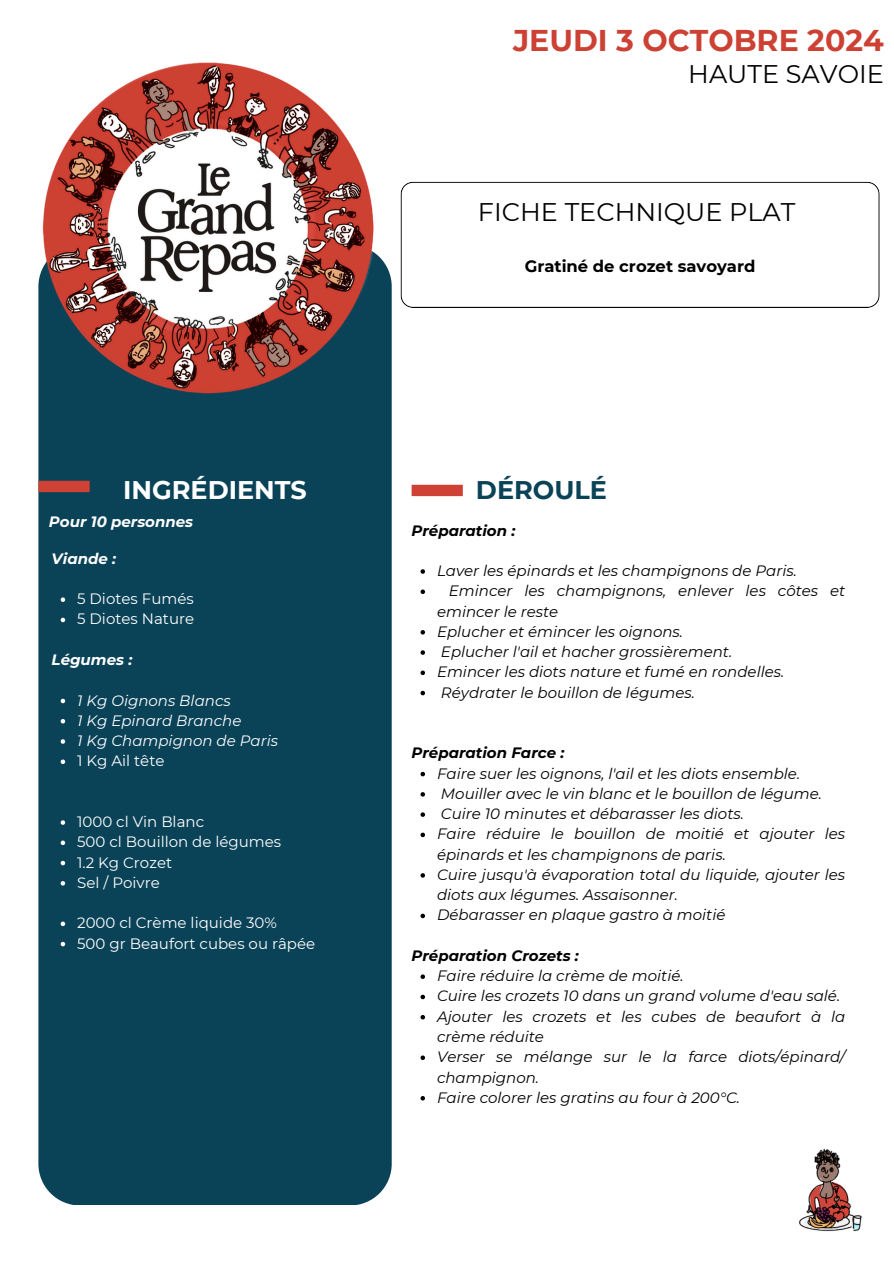
<style>
.page{position:relative;width:894px;height:1264px;background:#fff}
.page>*{position:absolute;margin:0;border:0;box-sizing:border-box;transform-origin:0 0}
.t1{font:700 30px "Montserrat";color:#cc4134}
.t2{font:25.5px "Montserrat";color:#000}
.t3{font:700 25.5px "Montserrat";color:#fff}
.t4{font:700 25.5px "Montserrat";color:#0a4257}
.t5{font:700 16.35px "Montserrat";color:#000}
.t6{font:italic 15px/20.2px "Montserrat";color:#000}
.t7{font:15px "Montserrat";color:#fff}
.t8{font:italic 15px "Montserrat";color:#fff}
.t9{font:italic 700 15px "Montserrat";color:#000}
.t10{font:italic 700 15px "Montserrat";color:#fff}
</style>
<div class="page">
<svg style="left:411px;top:485px;width:51px;height:11px"></svg>
<div style="left:38px;top:255px;width:353px;height:949px;background:#0a4257"></div>
<img style="left:38px;top:62px;width:339px;height:335px">
<svg style="left:38px;top:481px;width:52px;height:11px"></svg>
<svg style="left:400px;top:182px;width:479px;height:126px"></svg>
<svg style="left:61px;top:597px;width:4px;height:5px"></svg>
<svg style="left:61px;top:617px;width:4px;height:5px"></svg>
<svg style="left:61px;top:698px;width:4px;height:5px"></svg>
<svg style="left:61px;top:719px;width:4px;height:4px"></svg>
<svg style="left:61px;top:739px;width:4px;height:4px"></svg>
<svg style="left:61px;top:759px;width:4px;height:5px"></svg>
<svg style="left:61px;top:820px;width:4px;height:4px"></svg>
<svg style="left:61px;top:840px;width:4px;height:5px"></svg>
<svg style="left:61px;top:860px;width:4px;height:5px"></svg>
<svg style="left:61px;top:881px;width:4px;height:4px"></svg>
<svg style="left:61px;top:921px;width:4px;height:5px"></svg>
<svg style="left:61px;top:941px;width:4px;height:5px"></svg>
<svg style="left:420px;top:569px;width:5px;height:4px"></svg>
<svg style="left:420px;top:589px;width:5px;height:5px"></svg>
<svg style="left:420px;top:630px;width:5px;height:4px"></svg>
<svg style="left:420px;top:650px;width:5px;height:4px"></svg>
<svg style="left:420px;top:670px;width:5px;height:5px"></svg>
<svg style="left:420px;top:690px;width:5px;height:5px"></svg>
<svg style="left:420px;top:771px;width:5px;height:5px"></svg>
<svg style="left:420px;top:792px;width:5px;height:4px"></svg>
<svg style="left:420px;top:812px;width:5px;height:4px"></svg>
<svg style="left:420px;top:832px;width:5px;height:5px"></svg>
<svg style="left:420px;top:873px;width:5px;height:4px"></svg>
<svg style="left:420px;top:913px;width:5px;height:5px"></svg>
<svg style="left:420px;top:974px;width:5px;height:4px"></svg>
<svg style="left:420px;top:994px;width:5px;height:5px"></svg>
<svg style="left:420px;top:1015px;width:5px;height:4px"></svg>
<svg style="left:420px;top:1055px;width:5px;height:4px"></svg>
<svg style="left:420px;top:1096px;width:5px;height:4px"></svg>
<img style="left:799px;top:1148px;width:63px;height:84px">
<p class="t1" style="left:513px;top:22px;width:372px">JEUDI 3 OCTOBRE 2024</p>
<p class="t2" style="left:688px;top:58px;width:197px">HAUTE SAVOIE</p>
<p class="t2" style="left:478px;top:196px;width:319px">FICHE TECHNIQUE PLAT</p>
<h4 class="t5" style="left:524px;top:257px;width:232px">Gratiné de crozet savoyard</h4>
<h3 class="t3" style="left:123px;top:474px;width:185px">INGRÉDIENTS</h3>
<p class="t4" style="left:476px;top:474px;width:132px">DÉROULÉ</p>
<p class="t10" style="left:49px;top:512px;width:146px">Pour 10 personnes</p>
<h3 class="t10" style="left:52px;top:549px;width:66px">Viande :</h3>
<h4 class="t7" style="left:77px;top:589px;width:118px">5 Diotes Fumés</h4>
<h4 class="t7" style="left:77px;top:610px;width:118px">5 Diotes Nature</h4>
<h4 class="t10" style="left:52px;top:650px;width:82px">Légumes :</h4>
<p class="t8" style="left:77px;top:691px;width:155px">1 Kg Oignons Blancs</p>
<p class="t8" style="left:77px;top:711px;width:166px">1 Kg Epinard Branche</p>
<h4 class="t8" style="left:77px;top:731px;width:202px">1 Kg Champignon de Paris</h4>
<p class="t7" style="left:77px;top:751px;width:89px">1 Kg Ail tête</p>
<p class="t7" style="left:77px;top:812px;width:128px">1000 cl Vin Blanc</p>
<p class="t7" style="left:77px;top:832px;width:205px">500 cl Bouillon de légumes</p>
<p class="t7" style="left:77px;top:853px;width:96px">1.2 Kg Crozet</p>
<p class="t7" style="left:77px;top:873px;width:84px">Sel / Poivre</p>
<p class="t7" style="left:77px;top:913px;width:201px">2000 cl Crème liquide 30%</p>
<p class="t7" style="left:77px;top:934px;width:239px">500 gr Beaufort cubes ou râpée</p>
<p class="t9" style="left:411px;top:521px;width:105px">Préparation :</p>
<p class="t6" style="left:437px;top:560px;width:361px">Laver les épinards et les champignons de Paris.</p>
<p class="t6" style="left:437px;top:580px;width:409px;text-indent:12px">Emincer les champignons, enlever les côtes et emincer le reste</p>
<h2 class="t6" style="left:437px;top:621px;width:247px">Eplucher et émincer les oignons.</h2>
<p class="t6" style="left:441px;top:641px;width:293px">Eplucher l'ail et hacher grossièrement.</p>
<h2 class="t6" style="left:437px;top:661px;width:349px">Emincer les diots nature et fumé en rondelles.</h2>
<p class="t6" style="left:441px;top:682px;width:255px">Réydrater le bouillon de légumes.</p>
<h4 class="t9" style="left:411px;top:743px;width:154px">Préparation Farce :</h4>
<p class="t6" style="left:437px;top:763px;width:364px">Faire suer les oignons, l'ail et les diots ensemble.</p>
<p class="t6" style="left:441px;top:783px;width:382px">Mouiller avec le vin blanc et le bouillon de légume.</p>
<p class="t6" style="left:441px;top:803px;width:304px">Cuire 10 minutes et débarasser les diots.</p>
<p class="t6" style="left:437px;top:823px;width:409px">Faire réduire le bouillon de moitié et ajouter les épinards et les champignons de paris.</p>
<p class="t6" style="left:437px;top:864px;width:409px">Cuire jusqu'à évaporation total du liquide, ajouter les diots aux légumes. Assaisonner.</p>
<p class="t6" style="left:437px;top:904px;width:290px">Débarasser en plaque gastro à moitié</p>
<h4 class="t9" style="left:411px;top:946px;width:169px">Préparation Crozets :</h4>
<p class="t6" style="left:437px;top:965px;width:248px">Faire réduire la crème de moitié.</p>
<p class="t6" style="left:437px;top:985px;width:404px">Cuire les crozets 10 dans un grand volume d'eau salé.</p>
<p class="t6" style="left:437px;top:1006px;width:409px">Ajouter les crozets et les cubes de beaufort à la crème réduite</p>
<p class="t6" style="left:437px;top:1046px;width:409px">Verser se mélange sur le la farce diots/épinard/ champignon.</p>
<p class="t6" style="left:437px;top:1087px;width:304px">Faire colorer les gratins au four à 200°C.</p>
</div>
